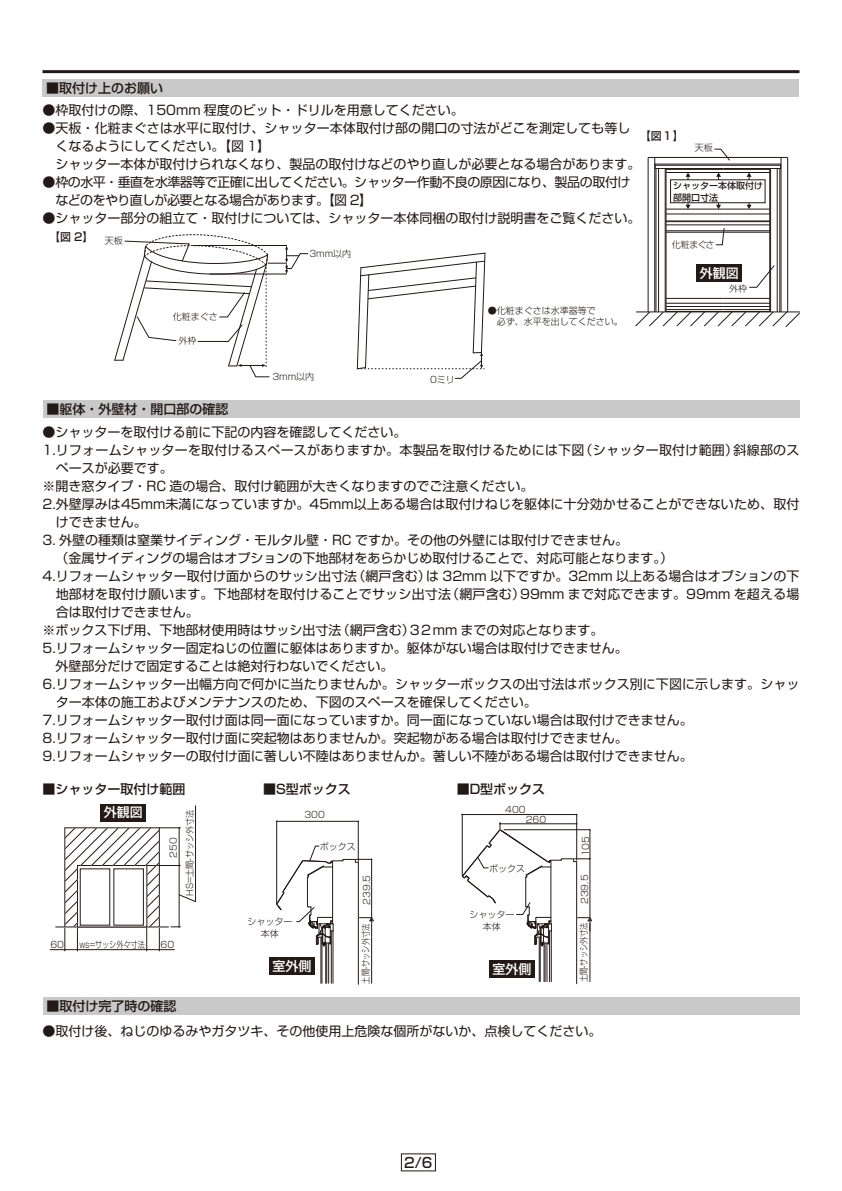
<style>
.page{position:relative;width:842px;height:1191px;background:#fff}
.page>*{position:absolute;margin:0;border:0;box-sizing:border-box;transform-origin:0 0}
.t1{font:14px "Shin Go Pro Medium 90 msp RKSJ H";color:#231916}
.t2{font:13px/18px "Shin Go Pro Regular 90 msp RKSJ H";color:#231916}
.t3{font:13px/18px "Shin Go Pro Regular 90 msp RKSJ H";letter-spacing:-.04em;color:#231916}
.t4{font:13px "Shin Go Pro Regular 90 msp RKSJ H";letter-spacing:.02em;color:#231916}
.t5{font:13px "Shin Go Pro Medium 90 msp RKSJ H";color:#231916}
.t6{font:13px "Shin Go Pro Medium 90 msp RKSJ H";color:#fff}
.t7{font:11px "Shin Go Pro Medium 90 msp RKSJ H";color:#231916}
.t8{font:9px/12px "Shin Go Pro Light 90 msp RKSJ H";color:#231916;text-align:center}
.t9{font:9px "Shin Go Pro Light 90 msp RKSJ H";color:#231916;scale:.8 1}
.t10{font:9px/11.9px "Shin Go Pro Medium 90 msp RKSJ H";color:#231916}
.t11{font:9px "Shin Go Pro Light 90 msp RKSJ H";color:#231916;scale:.9 1}
.t12{font:9px "Shin Go Pro Light 90 msp RKSJ H";color:#231916;scale:.79 1}
</style>
<div class="page">
<div style="left:401px;top:1153px;width:35px;height:18px;border:1px solid #231916"></div>
<hr style="left:43px;top:70px;width:756px;height:3px;background:#231916">
<svg style="left:635px;top:149px;width:165px;height:178px"></svg>
<div style="left:43px;top:400px;width:756px;height:17px;background:#c9c9ca"></div>
<svg style="left:50px;top:805px;width:146px;height:146px"></svg>
<div style="left:269px;top:957px;width:46px;height:17px;background:#231916"></div>
<div style="left:489px;top:960px;width:46px;height:17px;background:#231916"></div>
<hr style="left:590px;top:936px;width:1px;height:46px;background:#231916">
<hr style="left:545px;top:943px;width:1px;height:39px;background:#231916">
<hr style="left:544px;top:943px;width:1px;height:39px;background:#231916">
<hr style="left:540px;top:937px;width:1px;height:45px;background:#231916">
<hr style="left:539px;top:937px;width:1px;height:45px;background:#231916">
<hr style="left:549px;top:930px;width:1px;height:52px;background:#231916">
<hr style="left:547px;top:943px;width:1px;height:39px;background:#231916">
<hr style="left:551px;top:930px;width:1px;height:52px;background:#231916">
<hr style="left:462px;top:814px;width:115px;height:1px;background:#231916">
<hr style="left:576px;top:814px;width:1px;height:46px;background:#231916">
<hr style="left:462px;top:814px;width:1px;height:62px;background:#231916">
<hr style="left:371px;top:936px;width:1px;height:47px;background:#231916">
<hr style="left:327px;top:943px;width:1px;height:40px;background:#231916">
<hr style="left:326px;top:943px;width:1px;height:40px;background:#231916">
<hr style="left:322px;top:937px;width:1px;height:46px;background:#231916">
<hr style="left:321px;top:937px;width:1px;height:46px;background:#231916">
<hr style="left:331px;top:930px;width:1px;height:53px;background:#231916">
<hr style="left:328px;top:943px;width:1px;height:40px;background:#231916">
<hr style="left:333px;top:930px;width:1px;height:53px;background:#231916">
<hr style="left:277px;top:821px;width:81px;height:1px;background:#231916">
<hr style="left:276px;top:821px;width:1px;height:83px;background:#231916">
<hr style="left:358px;top:821px;width:1px;height:40px;background:#231916">
<div style="left:100px;top:804px;width:46px;height:17px;background:#231916"></div>
<hr style="left:576px;top:861px;width:1px;height:122px;background:#231916">
<svg style="left:461px;top:822px;width:131px;height:123px"></svg>
<hr style="left:358px;top:862px;width:1px;height:122px;background:#231916">
<svg style="left:276px;top:845px;width:98px;height:100px"></svg>
<div style="left:43px;top:998px;width:756px;height:17px;background:#c9c9ca"></div>
<svg style="left:357px;top:252px;width:129px;height:127px"></svg>
<svg style="left:114px;top:234px;width:194px;height:143px"></svg>
<div style="left:42px;top:80px;width:757px;height:17px;background:#c9c9ca"></div>
<p class="t5" style="left:46px;top:83px;width:118px">■取付け上のお願い</p>
<p class="t2" style="left:43px;top:103px;width:423px">●枠取付けの際、150mm 程度のビット・ドリルを用意してください。</p>
<p class="t2" style="left:56px;top:121px;width:587px;text-indent:-13px">● 天板・化粧まぐさは水平に取付け、シャッター本体取付け部の開口の寸法がどこを測定しても等しくなるようにしてください。【図 1】<br>シャッター本体が取付けられなくなり、製品の取付けなどのやり直しが必要となる場合があります。</p>
<p class="t3" style="left:55px;top:175px;width:577px;text-indent:-13px">● 枠の水平・垂直を水準器等で正確に出してください。シャッター作動不良の原因になり、製品の取付けなどのをやり直しが必要となる場合があります。【図 2】</p>
<p class="t2" style="left:43px;top:211px;width:599px">●シャッター部分の組立て・取付けについては、シャッター本体同梱の取付け説明書をご覧ください。</p>
<p class="t7" style="left:49px;top:232px;width:46px">【図 2】</p>
<p class="t8" style="left:105px;top:235px;width:19px">天板</p>
<p class="t8" style="left:173px;top:312px;width:46px">化粧まぐさ</p>
<p class="t8" style="left:178px;top:336px;width:19px">外枠</p>
<p class="t8" style="left:309px;top:249px;width:43px">3mm以内</p>
<p class="t8" style="left:272px;top:371px;width:43px">3mm以内</p>
<p class="t8" style="left:430px;top:374px;width:26px">0ミリ</p>
<p class="t8" style="left:488px;top:306px;width:136px;line-height:10.8px;text-align:left">●化粧まぐさは水準器等で<br>　必ず、水平を出してください。</p>
<p class="t7" style="left:640px;top:132px;width:45px">【図１】</p>
<p class="t8" style="left:695px;top:143px;width:19px">天板</p>
<p class="t10" style="left:673px;top:181px;width:91px">シャッター本体取付け部開口寸法</p>
<p class="t8" style="left:672px;top:240px;width:44px">化粧まぐさ</p>
<p class="t6" style="left:700px;top:268px;width:40px">外観図</p>
<p class="t8" style="left:729px;top:284px;width:19px">外枠</p>
<p class="t5" style="left:46px;top:404px;width:183px">■躯体・外壁材・開口部の確認</p>
<p class="t2" style="left:43px;top:425px;width:366px">●シャッターを取付ける前に下記の内容を確認してください。</p>
<p class="t4" style="left:43px;top:445px;width:758px">1. リフォームシャッターを取付けるスペースがありますか。本製品を取付けるためには下図（シャッター取付け範囲）斜線部のス</p>
<p class="t2" style="left:56px;top:461px;width:118px">ペースが必要です。</p>
<p class="t2" style="left:43px;top:479px;width:492px">※開き窓タイプ・RC 造の場合、取付け範囲が大きくなりますのでご注意ください。</p>
<p class="t2" style="left:56px;top:497px;width:745px;text-indent:-13px">2. 外壁厚みは45mm未満になっていますか。45mm以上ある場合は取付けねじを躯体に十分効かせることができないため、取付けできません。</p>
<p class="t2" style="left:56px;top:533px;width:619px;text-indent:-13px">3. 外壁の種類は窒業サイディング・モルタル壁・RC ですか。その他の外壁には取付けできません。<br>（金属サイディングの場合はオプションの下地部材をあらかじめ取付けることで、対応可能となります。）</p>
<p class="t2" style="left:43px;top:569px;width:758px">4. リフォームシャッター取付け面からのサッシ出寸法（網戸含む）は 32mm 以下ですか。32mm 以上ある場合はオプションの下</p>
<p class="t2" style="left:56px;top:587px;width:745px">地部材を取付け願います。下地部材を取付けることでサッシ出寸法（網戸含む）99mm まで対応できます。99mm を超える場</p>
<p class="t2" style="left:56px;top:605px;width:145px">合は取付けできません。</p>
<p class="t2" style="left:43px;top:623px;width:563px">※ ボックス下げ用、下地部材使用時はサッシ出寸法（網戸含む）32mm までの対応となります。</p>
<p class="t2" style="left:43px;top:641px;width:587px">5.リフォームシャッター固定ねじの位置に躯体はありますか。躯体がない場合は取付けできません。</p>
<p class="t2" style="left:56px;top:659px;width:339px">外壁部分だけで固定することは絶対行わないでください。</p>
<p class="t2" style="left:43px;top:677px;width:758px">6. リフォームシャッター出幅方向で何かに当たりませんか。シャッターボックスの出寸法はボックス別に下図に示します。シャッ</p>
<p class="t2" style="left:56px;top:695px;width:482px">ター本体の施工およびメンテナンスのため、下図のスペースを確保してください。</p>
<p class="t2" style="left:43px;top:713px;width:652px">7.リフォームシャッター取付け面は同一面になっていますか。同一面になっていない場合は取付けできません。</p>
<p class="t2" style="left:43px;top:731px;width:587px">8.リフォームシャッター取付け面に突起物はありませんか。突起物がある場合は取付けできません。</p>
<p class="t2" style="left:43px;top:749px;width:652px">9.リフォームシャッターの取付け面に著しい不陸はありませんか。著しい不陸がある場合は取付けできません。</p>
<p class="t5" style="left:43px;top:784px;width:144px">■シャッター取付け範囲</p>
<p class="t5" style="left:263px;top:784px;width:89px">■S型ボックス</p>
<p class="t5" style="left:457px;top:784px;width:90px">■D型ボックス</p>
<p class="t6" style="left:104px;top:807px;width:41px">外観図</p>
<p class="t8" style="left:169px;top:858px;width:22px;rotate:-90deg">250</p>
<p class="t11" style="left:186px;top:895px;width:97px;rotate:-90deg">HS=土間-サッシ外寸法</p>
<p class="t8" style="left:50px;top:940px;width:15px">60</p>
<p class="t12" style="left:79px;top:941px;width:84px">ws=サッシ外々寸法</p>
<p class="t8" style="left:161px;top:940px;width:15px">60</p>
<p class="t8" style="left:304px;top:810px;width:22px">300</p>
<p class="t8" style="left:320px;top:841px;width:37px">ボックス</p>
<p class="t8" style="left:362px;top:904px;width:31px;rotate:-90deg">239.5</p>
<p class="t8" style="left:526px;top:806px;width:22px;line-height:9.5px;text-align:left;text-indent:-20px">400<br>260</p>
<p class="t8" style="left:489px;top:863px;width:37px">ボックス</p>
<p class="t8" style="left:469px;top:910px;width:46px">シャッター本体</p>
<p class="t8" style="left:247px;top:917px;width:46px">シャッター本体</p>
<p class="t9" style="left:362px;top:983px;width:76px;rotate:-90deg">土間-サッシ外寸法</p>
<p class="t6" style="left:273px;top:961px;width:40px">室外側</p>
<p class="t6" style="left:492px;top:963px;width:40px">室外側</p>
<p class="t8" style="left:581px;top:856px;width:22px;rotate:-90deg">105</p>
<p class="t8" style="left:580px;top:904px;width:31px;rotate:-90deg">239.5</p>
<p class="t9" style="left:580px;top:982px;width:76px;rotate:-90deg">土間-サッシ外寸法</p>
<p class="t5" style="left:46px;top:1001px;width:131px">■取付け完了時の確認</p>
<p class="t2" style="left:43px;top:1023px;width:560px">●取付け後、ねじのゆるみやガタツキ、その他使用上危険な個所がないか、点検してください。</p>
<p class="t1" style="left:404px;top:1157px;width:30px">2/6</p>
</div>
